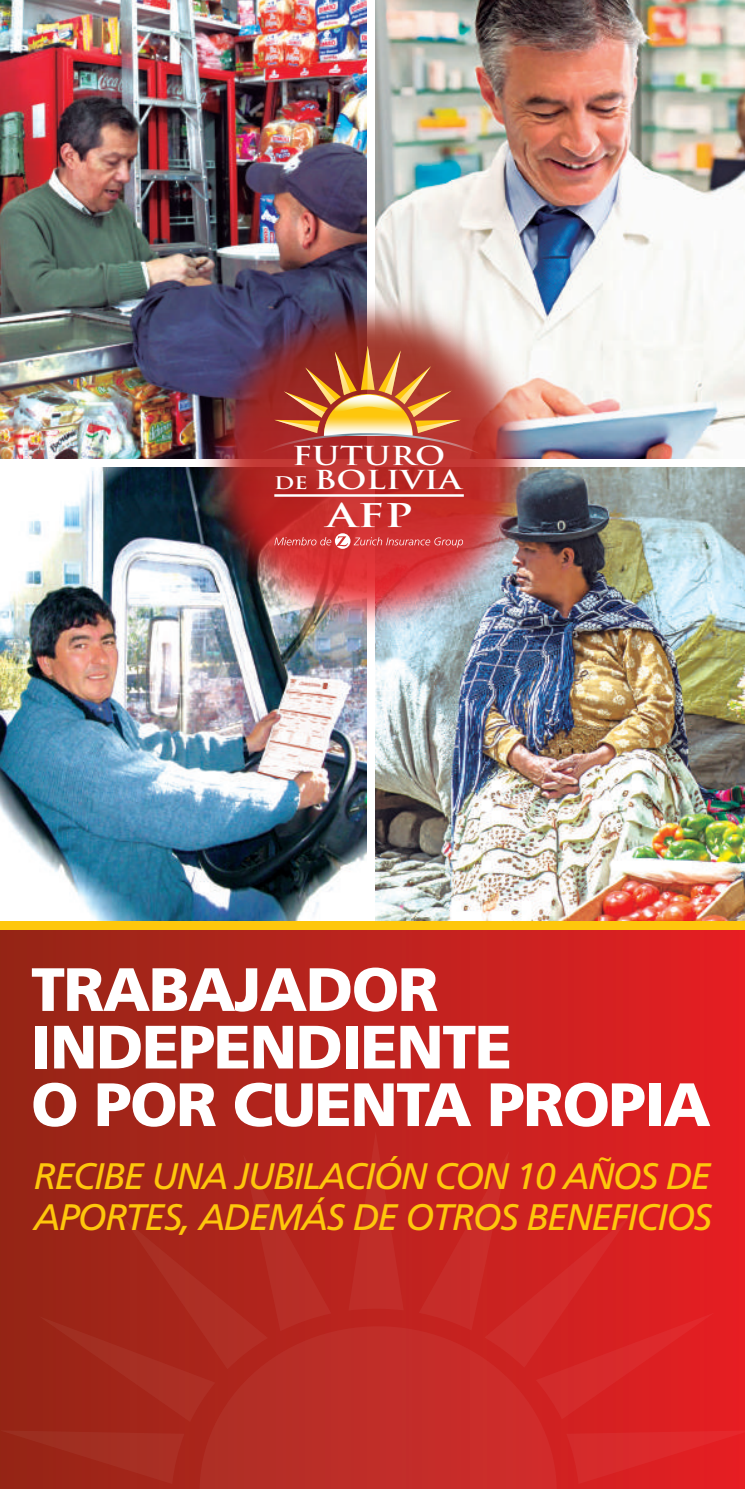
<style>
.page{position:relative;width:745px;height:1489px;background:#fff}
.page>*{position:absolute;margin:0;border:0;box-sizing:border-box;transform-origin:0 0}
.t1{font:900 61px/57.5px "Frutiger LT Std";letter-spacing:-.025em;color:#fff}
.t2{font:italic 36.75px/41px "Frutiger LT Std";letter-spacing:-.04em;color:#fec70c}
.t3{font:700 31.75px "Trajan Pro";color:#fff;scale:1.36 1}
.t4{font:700 25.5px/24.2px "Trajan Pro";color:#fff;text-align:center;scale:1.27 1}
.s1{font-size:17px}
</style>
<div class="page">
<img style="left:375px;top:0;width:369px;height:921px">
<img style="left:0;top:0;width:367px;height:921px">
<div style="left:0;top:458px;width:744px;height:8px;background:#fff"></div>
<div style="left:0;top:921px;width:744px;height:380px;background:#fec70c"></div>
<div style="left:0;top:930px;width:744px;height:558px;background:linear-gradient(to right,#942617,#e51f24)"></div>
<svg style="left:199px;top:1326px;width:357px;height:162px;background:#bf2c28"></svg>
<svg style="left:418px;top:1150px;width:296px;height:269px;background:#d22323"></svg>
<div style="left:348px;top:1131px;width:55px;height:179px;background:#bf2722"></div>
<svg style="left:39px;top:1154px;width:292px;height:267px;background:#a9271c"></svg>
<svg style="left:1px;top:1430px;width:183px;height:53px;background:#a0291c"></svg>
<svg style="left:566px;top:1430px;width:178px;height:53px;background:#dc2426"></svg>
<img style="left:135px;top:229px;width:467px;height:468px">
<svg style="left:255px;top:345px;width:226px;height:110px;background:#b85a3d"></svg>
<svg style="left:274px;top:533px;width:189px;height:16px;background:#d74e4f"></svg>
<hr style="left:274px;top:494px;width:189px;height:2px;background:#fff">
<p class="t4" style="left:274px;top:443px;width:149px">FUTURO<br><span class="s1">DE</span> BOLIVIA</p>
<p class="t3" style="left:327px;top:495px;width:65px">AFP</p>
<h1 class="t1" style="left:31px;top:960px;width:680px">TRABAJADOR<br>INDEPENDIENTE<br>O POR CUENTA PROPIA</h1>
<p class="t2" style="left:33px;top:1155px;width:679px">RECIBE UNA JUBILACIÓN CON 10 AÑOS DE<br>APORTES, ADEMÁS DE OTROS BENEFICIOS</p>
</div>
